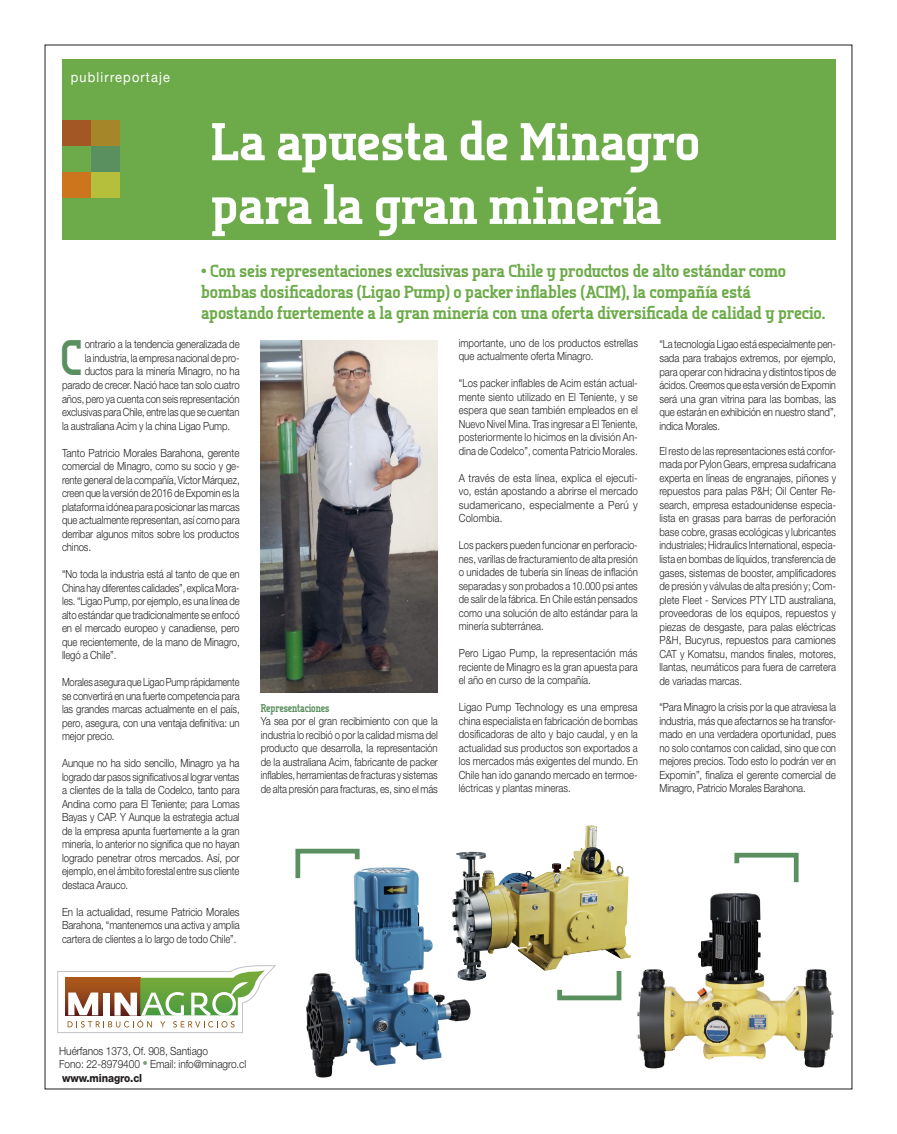
<style>
.page{position:relative;width:897px;height:1134px;background:#fff}
.page>*{position:absolute;margin:0;border:0;box-sizing:border-box;transform-origin:0 0}
.t1{font:800 53px/63.6px "Tertre";color:#fff}
.t2{font:800 49.88px "Tertre";color:#5a9060;scale:.85 1}
.t3{font:800 17.5px/21px "Tertre";color:#6dab4a}
.t4{font:13.75px "Helvetica Neue";letter-spacing:.09em;color:#fff;scale:.93 1}
.t5{font:300 11.25px/13.5px "Helvetica Neue LT Std";letter-spacing:-.01em;color:#231f20;text-align:justify;scale:.85 1}
.t6{font:300 11.25px/13.5px "Helvetica Neue LT Std";letter-spacing:-.01em;color:#231f20;text-align:justify;scale:.84 1}
.t7{font:300 11.25px/13.5px "Helvetica Neue LT Std";letter-spacing:-.01em;color:#231f20;text-align:justify;scale:.88 1}
.t8{font:300 11.25px/13.5px "Helvetica Neue LT Std";letter-spacing:-.01em;color:#231f20;text-align:justify;scale:.86 1}
.t9{font:300 11.25px/13.5px "Helvetica Neue LT Std";letter-spacing:-.01em;color:#231f20;text-align:justify;scale:.87 1}
.t10{font:300 11.25px/13.5px "Helvetica Neue LT Std";letter-spacing:-.01em;color:#231f20;text-align:justify;scale:.82 1}
.t11{font:300 11.25px "Helvetica Neue LT Std";letter-spacing:-.01em;color:#231f20;scale:.9 1}
.t12{font:800 11.25px "Tertre";letter-spacing:-.005em;color:#5a9060;scale:.85 1}
.t13{font:800 11.25px "Helvetica Neue LT Std";letter-spacing:-.01em;color:#231f20;scale:.9 1}
.s1{font-weight:400;font-stretch:condensed;color:#77a178}
</style>
<div class="page">
<div style="left:62px;top:59px;width:774px;height:181px;background:#6dab4a"></div>
<div style="left:91px;top:120px;width:29px;height:26px;background:#a58628"></div>
<div style="left:91px;top:146px;width:29px;height:26px;background:#5a9060"></div>
<div style="left:62px;top:120px;width:29px;height:26px;background:#a35725"></div>
<div style="left:62px;top:172px;width:29px;height:26px;background:#cc751c"></div>
<div style="left:91px;top:172px;width:29px;height:26px;background:#b5bf3c"></div>
<svg style="left:57px;top:965px;width:218px;height:68px"></svg>
<img style="left:637px;top:893px;width:197px;height:176px">
<img style="left:306px;top:867px;width:165px;height:211px">
<img style="left:448px;top:825px;width:183px;height:162px">
<svg style="left:295px;top:848px;width:67px;height:35px"></svg>
<svg style="left:734px;top:852px;width:65px;height:31px"></svg>
<svg style="left:555px;top:966px;width:68px;height:35px"></svg>
<img style="left:261px;top:340px;width:177px;height:352px">
<p class="t4" style="left:71px;top:69px;width:108px">publirreportaje</p>
<p class="t1" style="left:211px;top:109px;width:490px">La apuesta de Minagro para la gran minería</p>
<p class="t3" style="left:201px;top:260px;width:625px">• Con seis representaciones exclusivas para Chile y productos de alto estándar como bombas dosificadoras (Ligao Pump) o packer inflables (ACIM), la compañía está apostando fuertemente a la gran minería con una oferta diversificada de calidad y precio.</p>
<p class="t2" style="left:60px;top:327px;width:26px">C</p>
<p class="t5" style="left:85px;top:337px;width:184px">ontrario a la tendencia generalizada de</p>
<p class="t5" style="left:85px;top:351px;width:184px">la industria, la empresa nacional de pro-</p>
<p class="t5" style="left:85px;top:364px;width:184px">ductos para la minería Minagro, no ha</p>
<p class="t5" style="left:62px;top:378px;width:210px">parado de crecer. Nació hace tan solo cuatro</p>
<p class="t5" style="left:62px;top:391px;width:210px">años, pero ya cuenta con seis representación</p>
<p class="t6" style="left:62px;top:405px;width:213px">exclusivas para Chile, entre las que se cuentan</p>
<p class="t5" style="left:62px;top:418px;width:199px">la australiana Acim y la china Ligao Pump.</p>
<p class="t7" style="left:62px;top:445px;width:203px">Tanto Patricio Morales Barahona, gerente comercial de Minagro, como su socio y ge&shy;rente general de la compañía, Víctor Márquez, creen que la versión de 2016 de Expomin es la plataforma idónea para posicionar las marcas que actualmente representan, así como para derribar algunos mitos sobre los productos chinos.</p>
<p class="t5" style="left:62px;top:567px;width:210px">“No toda la industria está al tanto de que en China hay diferentes calidades”, explica Mora&shy;les. “Ligao Pump, por ejemplo, es una línea de alto estándar que tradicionalmente se enfocó en el mercado europeo y canadiense, pero que recientemente, de la mano de Minagro, llegó a Chile”.</p>
<p class="t10" style="left:62px;top:675px;width:218px">Morales asegura que Ligao Pump rápidamente se convertirá en una fuerte competencia para las grandes marcas actualmente en el país, pero, asegura, con una ventaja definitiva: un mejor precio.</p>
<p class="t8" style="left:62px;top:756px;width:208px">Aunque no ha sido sencillo, Minagro ya ha logrado dar pasos significativos al lograr ventas a clientes de la talla de Codelco, tanto para Andina como para El Teniente; para Lomas Bayas y CAP. Y Aunque la estrategia actual de la empresa apunta fuertemente a la gran minería, lo anterior no significa que no hayan logrado penetrar otros mercados. Así, por ejemplo, en el ámbito forestal entre sus cliente destaca Arauco.</p>
<p class="t7" style="left:62px;top:904px;width:203px">En la actualidad, resume Patricio Morales Barahona, “mantenemos una activa y amplia cartera de clientes a lo largo de todo Chile”.</p>
<p class="t12" style="left:261px;top:700px;width:82px">Representaciones</p>
<p class="t5" style="left:261px;top:714px;width:210px">Ya sea por el gran recibimiento con que la industria lo recibió o por la calidad misma del producto que desarrolla, la representación de la australiana Acim, fabricante de packer inflables, herramientas de fracturas y sistemas de alta presión para fracturas, es, sino el más</p>
<p class="t5" style="left:458px;top:336px;width:212px">importante, uno de los productos estrellas que actualmente oferta Minagro.</p>
<p class="t5" style="left:458px;top:376px;width:212px">“Los packer inflables de Acim están actual&shy;mente siento utilizado en El Teniente, y se espera que sean también empleados en el Nuevo Nivel Mina. Tras ingresar a El Teniente, posteriormente lo hicimos en la división An&shy;dina de Codelco”, comenta Patricio Morales.</p>
<p class="t7" style="left:458px;top:471px;width:205px">A través de esta línea, explica el ejecuti&shy;vo, están apostando a abrirse el mercado sudamericano, especialmente a Perú y Colombia.</p>
<p class="t6" style="left:458px;top:538px;width:215px">Los packers pueden funcionar en perforacio&shy;nes, varillas de fracturamiento de alta presión o unidades de tubería sin líneas de inflación separadas y son probados a 10.000 psi antes de salir de la fábrica. En Chile están pensados como una solución de alto estándar para la minería subterránea.</p>
<p class="t9" style="left:458px;top:646px;width:207px">Pero Ligao Pump, la representación más reciente de Minagro es la gran apuesta para el año en curso de la compañía.</p>
<p class="t9" style="left:458px;top:700px;width:207px">Ligao Pump Technology es una empresa china especialista en fabricación de bombas dosificadoras de alto y bajo caudal, y en la actualidad sus productos son exportados a los mercados más exigentes del mundo. En Chile han ido ganando mercado en termoe&shy;léctricas y plantas mineras.</p>
<p class="t6" style="left:659px;top:337px;width:212px">“La tecnología Ligao está especialmente pen&shy;sada para trabajos extremos, por ejemplo, para operar con hidracina y distintos tipos de ácidos. Creemos que esta versión de Expomin será una gran vitrina para las bombas, las que estarán en exhibición en nuestro stand”, indica Morales.</p>
<p class="t5" style="left:659px;top:444px;width:209px">El resto de las representaciones está confor&shy;mada por Pylon Gears, empresa sudafricana experta en líneas de engranajes, piñones y repuestos para palas P&amp;H; Oil Center Re&shy;search, empresa estadounidense especia&shy;lista en grasas para barras de perforación base cobre, grasas ecológicas y lubricantes industriales; Hidraulics International, especia&shy;lista en bombas de líquidos, transferencia de gases, sistemas de booster, amplificadores de presión y válvulas de alta presión y; Com&shy;plete Fleet - Services PTY LTD australiana, proveedoras de los equipos, repuestos y piezas de desgaste, para palas eléctricas P&amp;H, Bucyrus, repuestos para camiones CAT y Komatsu, mandos finales, motores, llantas, neumáticos para fuera de carretera de variadas marcas.</p>
<p class="t5" style="left:659px;top:700px;width:209px">“Para Minagro la crisis por la que atraviesa la industria, más que afectarnos se ha transfor&shy;mado en una verdadera oportunidad, pues no solo contamos con calidad, sino que con mejores precios. Todo esto lo podrán ver en Expomin”, finaliza el gerente comercial de Minagro, Patricio Morales Barahona.</p>
<p class="t11" style="left:59px;top:1044px;width:167px">Huérfanos 1373, Of. 908, Santiago</p>
<p class="t11" style="left:59px;top:1057px;width:209px">Fono: 22-8979400 <span class="s1">•</span> Email: info@minagro.cl</p>
<p class="t13" style="left:62px;top:1071px;width:91px">www.minagro.cl</p>
</div>
